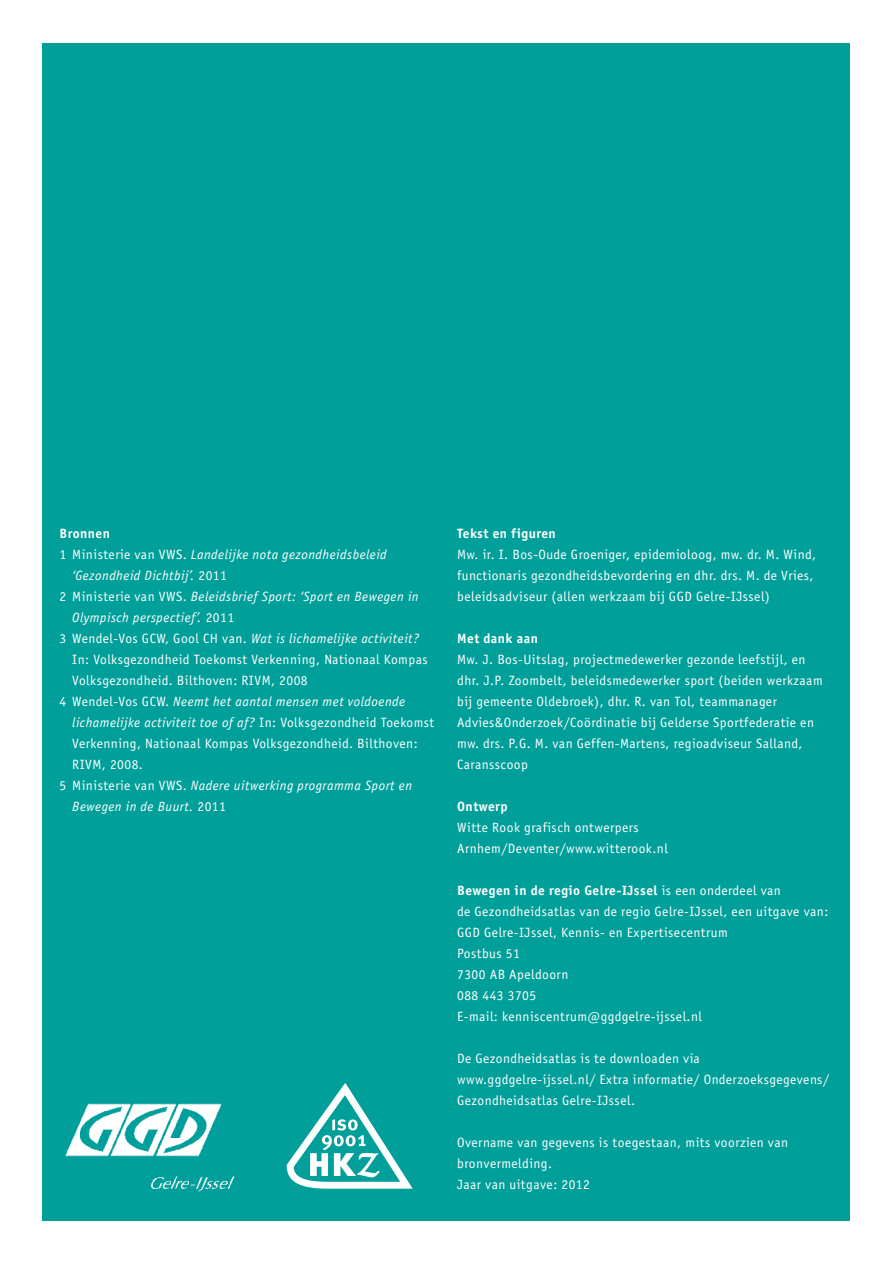
<style>
.page{position:relative;width:893px;height:1263px;background:#fff}
.page>*{position:absolute;margin:0;border:0;box-sizing:border-box;transform-origin:0 0}
.t1{font:13.5px/21px "Officina Sans";letter-spacing:.035em;color:#fff}
.t2{font:italic 13.5px "Officina Sans";letter-spacing:.035em;color:#fff}
.t3{font:700 13.5px "Officina Sans";letter-spacing:.035em;color:#fff}
.s1{font-style:normal}
.s2{font-weight:700}
</style>
<div class="page">
<div style="left:43px;top:43px;width:807px;height:1177px;background:#009f9a"></div>
<img style="left:65px;top:1103px;width:170px;height:89px">
<svg style="left:286px;top:1083px;width:127px;height:106px"></svg>
<p class="t3" style="left:60px;top:525px;width:52px">Bronnen</p>
<p class="t2" style="left:60px;top:546px;width:329px"><span class="s1">1 Ministerie van VWS.</span> Landelijke nota gezondheidsbeleid</p>
<p class="t2" style="left:72px;top:567px;width:156px">‘Gezondheid Dichtbij’. <span class="s1">2011</span></p>
<p class="t2" style="left:60px;top:588px;width:361px"><span class="s1">2 Ministerie van VWS.</span> Beleidsbrief Sport: ‘Sport en Bewegen in</p>
<p class="t2" style="left:72px;top:609px;width:163px">Olympisch perspectief’. <span class="s1">2011</span></p>
<p class="t2" style="left:60px;top:630px;width:361px"><span class="s1">3 Wendel-Vos GCW, Gool CH van.</span> Wat is lichamelijke activiteit?</p>
<p class="t1" style="left:72px;top:649px;width:357px">In: Volksgezondheid Toekomst Verkenning, Nationaal Kompas</p>
<p class="t1" style="left:72px;top:670px;width:237px">Volksgezondheid. Bilthoven: RIVM, 2008</p>
<p class="t2" style="left:60px;top:693px;width:347px"><span class="s1">4 Wendel-Vos GCW.</span> Neemt het aantal mensen met voldoende</p>
<p class="t2" style="left:72px;top:714px;width:363px">lichamelijke activiteit toe of af? <span class="s1">In: Volksgezondheid Toekomst</span></p>
<p class="t1" style="left:72px;top:733px;width:347px">Verkenning, Nationaal Kompas Volksgezondheid. Bilthoven:</p>
<p class="t1" style="left:72px;top:754px;width:72px">RIVM, 2008.</p>
<p class="t2" style="left:60px;top:777px;width:354px"><span class="s1">5 Ministerie van VWS.</span> Nadere uitwerking programma Sport en</p>
<p class="t2" style="left:72px;top:798px;width:155px">Bewegen in de Buurt. <span class="s1">2011</span></p>
<p class="t3" style="left:457px;top:525px;width:100px">Tekst en figuren</p>
<p class="t1" style="left:457px;top:544px;width:360px">Mw. ir. I. Bos-Oude Groeniger, epidemioloog, mw. dr. M. Wind, functionaris gezondheidsbevordering en dhr. drs. M. de Vries, beleidsadviseur (allen werkzaam bij GGD Gelre-IJssel)</p>
<p class="t3" style="left:457px;top:630px;width:82px">Met dank aan</p>
<p class="t1" style="left:457px;top:649px;width:367px">Mw. J. Bos-Uitslag, projectmedewerker gezonde leefstijl, en dhr. J.P. Zoombelt, beleidsmedewerker sport (beiden werkzaam bij gemeente Oldebroek), dhr. R. van Tol, teammanager Advies&amp;Onderzoek/Coördinatie bij Gelderse Sportfederatie en mw. drs. P.G. M. van Geffen-Martens, regioadviseur Salland, Caransscoop</p>
<p class="t3" style="left:457px;top:798px;width:52px">Ontwerp</p>
<p class="t1" style="left:457px;top:817px;width:212px">Witte Rook grafisch ontwerpers<br>Arnhem/Deventer/www.witterook.nl</p>
<p class="t1" style="left:457px;top:880px;width:373px"><span class="s2">Bewegen in de regio Gelre-IJssel</span> is een onderdeel van<br>de Gezondheidsatlas van de regio Gelre-IJssel, een uitgave van:<br>GGD Gelre-IJssel, Kennis- en Expertisecentrum<br>Postbus 51<br>7300 AB Apeldoorn<br>088 443 3705<br>E-mail: kenniscentrum@ggdgelre-ijssel.nl</p>
<p class="t1" style="left:457px;top:1048px;width:373px">De Gezondheidsatlas is te downloaden via www.ggdgelre-ijssel.nl/ Extra informatie/ Onderzoeksgegevens/<br>Gezondheidsatlas Gelre-IJssel.</p>
<p class="t1" style="left:457px;top:1132px;width:333px">Overname van gegevens is toegestaan, mits voorzien van bronvermelding.<br>Jaar van uitgave: 2012</p>
</div>
